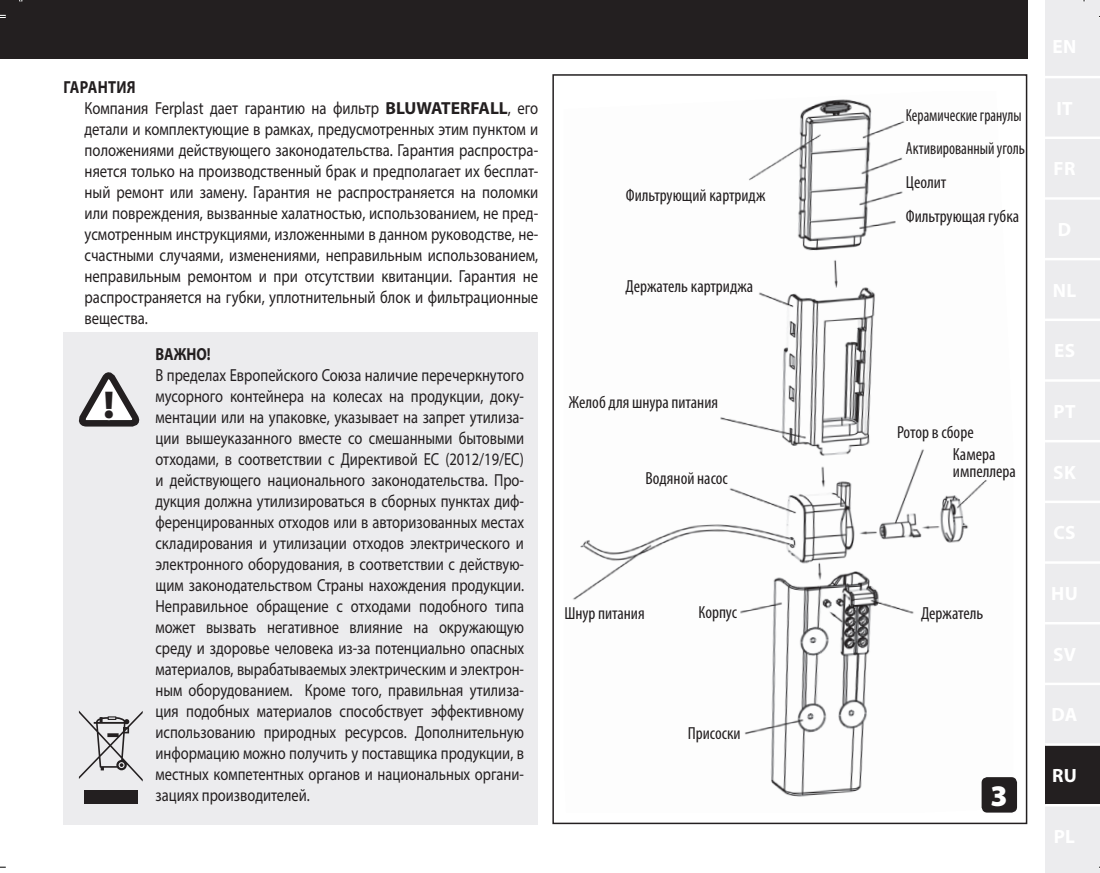
<style>
.page{position:relative;width:1100px;height:873px;background:#fff}
.page>*{position:absolute;margin:0;border:0;box-sizing:border-box;transform-origin:0 0}
.t1{font:900 39px "Myriad Pro";color:#231f20}
.t2{font:900 30px "Myriad Pro";color:#fff}
.t3{font:700 19.25px "Myriad Pro";color:#fff}
.t4{font:17.5px/21px "Myriad Pro";color:#231f20;text-align:justify;scale:.83 1}
.t5{font:17.5px/21px "Myriad Pro";color:#231f20;scale:.84 1}
.t6{font:condensed 17.5px/17.5px "Myriad Pro";color:#231f20}
.t7{font:condensed 17.5px/33.8px "Myriad Pro";color:#231f20;scale:.9 1}
.t8{font:condensed 17.5px "Myriad Pro";color:#231f20;scale:.88 1}
.t9{font:700 17.5px "Myriad Pro";color:#231f20;scale:.83 1}
.s1{font-weight:700}
</style>
<div class="page">
<div style="left:0;top:0;width:1027px;height:59px;background:#231f20"></div>
<div style="left:1045px;top:0;width:55px;height:873px;background:#ececee"></div>
<div style="left:1045px;top:744px;width:55px;height:61px;background:#231f20"></div>
<hr style="left:1045px;top:804px;width:55px;height:2px;background:#fff">
<hr style="left:1045px;top:743px;width:55px;height:3px;background:#fff">
<hr style="left:1045px;top:682px;width:55px;height:3px;background:#fff">
<hr style="left:1045px;top:622px;width:55px;height:2px;background:#fff">
<hr style="left:1045px;top:561px;width:55px;height:3px;background:#fff">
<hr style="left:1045px;top:500px;width:55px;height:3px;background:#fff">
<hr style="left:1045px;top:440px;width:55px;height:2px;background:#fff">
<hr style="left:1045px;top:379px;width:55px;height:3px;background:#fff">
<hr style="left:1045px;top:318px;width:55px;height:3px;background:#fff">
<hr style="left:1045px;top:258px;width:55px;height:2px;background:#fff">
<hr style="left:1045px;top:197px;width:55px;height:3px;background:#fff">
<hr style="left:1045px;top:136px;width:55px;height:3px;background:#fff">
<hr style="left:1045px;top:76px;width:55px;height:2px;background:#fff">
<div style="left:63px;top:332px;width:475px;height:492px;background:#ececee"></div>
<div style="left:84px;top:790px;width:53px;height:13px;background:#231f20"></div>
<svg style="left:79px;top:710px;width:64px;height:71px"></svg>
<svg style="left:78px;top:372px;width:61px;height:55px"></svg>
<img style="left:573px;top:99px;width:414px;height:713px">
<div style="left:981px;top:777px;width:36px;height:35px;background:#231f20;border-radius:6px"></div>
<div style="left:552px;top:74px;width:475px;height:750px;border:2px solid #231f20"></div>
<svg style="left:0;top:15px;width:6px;height:3px"></svg>
<svg style="left:0;top:866px;width:6px;height:2px"></svg>
<p class="t5" style="left:85px;top:77px;width:541px;text-indent:-21px"><span class="s1">ГАРАНТИЯ<br></span>Компания Ferplast дает гарантию на фильтр <span class="s1">BLUWATERFALL</span>, его детали и комплектующие в рамках, предусмотренных этим пунктом и положениями действующего законодательства. Гарантия распростра&shy;няется только на производственный брак и предполагает их бесплат&shy;ный ремонт или замену. Гарантия не распространяется на поломки или повреждения, вызванные халатностью, использованием, не пред&shy;усмотренным инструкциями, изложенными в данном руководстве, не&shy;счастными случаями, изменениями, неправильным использованием, неправильным ремонтом и при отсутствии квитанции. Гарантия не распространяется на губки, уплотнительный блок и фильтрационные вещества.</p>
<h1 class="t1" style="left:103px;top:379px;width:13px">!</h1>
<p class="t9" style="left:155px;top:342px;width:68px">ВАЖНО!</p>
<p class="t4" style="left:155px;top:364px;width:446px">В пределах Европейского Союза наличие перечеркнутого мусорного контейнера на колесах на продукции, доку&shy;ментации или на упаковке, указывает на запрет утилиза&shy;ции вышеуказанного вместе со смешанными бытовыми отходами, в соответствии с Директивой ЕС (2012/19/EC) и действующего национального законодательства. Про&shy;дукция должна утилизироваться в сборных пунктах диф&shy;ференцированных отходов или в авторизованных местах складирования и утилизации отходов электрического и электронного оборудования, в соответствии с действую&shy;щим законодательством Страны нахождения продукции.<br>Неправильное обращение с отходами подобного типа может вызвать негативное влияние на окружающую среду и здоровье человека из-за потенциально опасных материалов, вырабатываемых электрическим и электрон&shy;ным оборудованием. Кроме того, правильная утилиза&shy;ция подобных материалов способствует эффективному использованию природных ресурсов. Дополнительную информацию можно получить у поставщика продукции, в местных компетентных органов и национальных органи&shy;зациях производителей.</p>
<p class="t6" style="left:626px;top:187px;width:141px">Фильтрующий картридж</p>
<p class="t6" style="left:625px;top:278px;width:129px">Держатель картриджа</p>
<p class="t6" style="left:569px;top:393px;width:151px">Желоб для шнура питания</p>
<p class="t6" style="left:645px;top:469px;width:84px">Водяной насос</p>
<p class="t6" style="left:564px;top:604px;width:82px">Шнур питания</p>
<p class="t6" style="left:698px;top:603px;width:40px">Корпус</p>
<p class="t6" style="left:688px;top:724px;width:54px">Присоски</p>
<p class="t8" style="left:906px;top:104px;width:133px">Керамические гранулы</p>
<p class="t7" style="left:906px;top:132px;width:134px">Активированный уголь<br>Цеолит<br>Фильтрующая губка</p>
<p class="t6" style="left:897px;top:423px;width:78px">Ротор в сборе</p>
<p class="t6" style="left:953px;top:445px;width:65px">Камера импеллера</p>
<p class="t6" style="left:921px;top:604px;width:64px">Держатель</p>
<h2 class="t2" style="left:990px;top:776px;width:19px">3</h2>
<p class="t3" style="left:1052px;top:763px;width:26px">RU</p>
</div>
